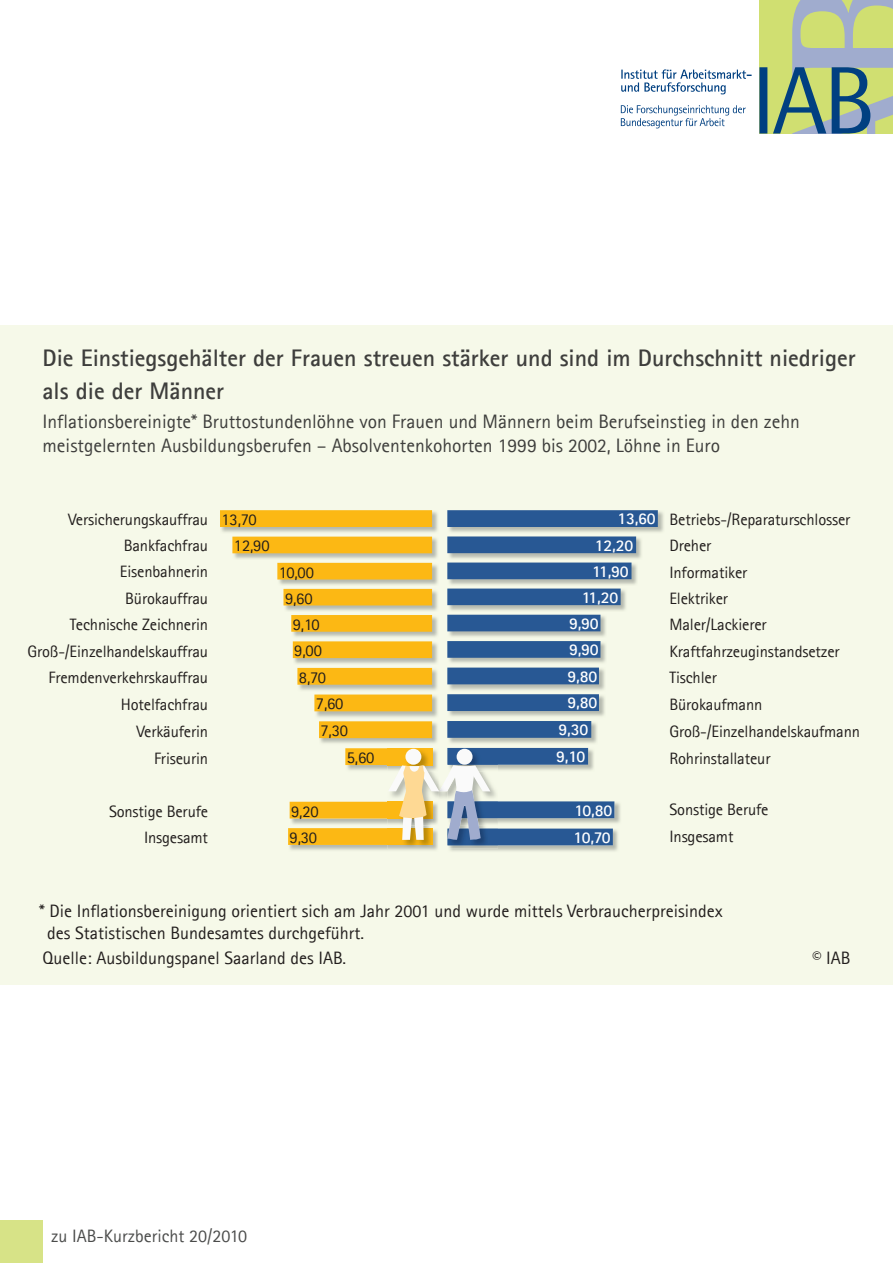
<style>
.page{position:relative;width:893px;height:1263px;background:#fff}
.page>*{position:absolute;margin:0;border:0;box-sizing:border-box;transform-origin:0 0}
.t1{font:700 24px/33px "Agfa Rotis Sans Serif";color:#3e3e3c}
.t2{font:19.5px/23.4px "Agfa Rotis Sans Serif";color:#3e3e3c}
.t3{font:18px/21.6px "Agfa Rotis Sans Serif";color:#221e1d}
.t4{font:18px "Agfa Rotis Sans Serif";color:#4b4c4b}
.t5{font:16.5px/26.4px "Agfa Rotis Sans Serif";letter-spacing:-.01em;color:#221e1d;text-align:center}
.t6{font:700 16.5px "Agfa Rotis Sans Serif";letter-spacing:-.01em;color:#fff}
.s1{font-weight:700;color:#fff}
</style>
<div class="page">
<div style="left:0;top:1220px;width:43px;height:43px;background:#d7e387"></div>
<svg style="left:621px;top:69px;width:131px;height:25px"></svg>
<svg style="left:621px;top:105px;width:125px;height:23px"></svg>
<svg style="left:759px;top:0;width:134px;height:134px;background:#a1b78c"></svg>
<div style="left:0;top:325px;width:893px;height:659px;background:#f6f9e9"></div>
<img style="left:221px;top:510px;width:217px;height:22px">
<div style="left:220px;top:510px;width:212px;height:17px;background:#fcb814"></div>
<img style="left:233px;top:537px;width:205px;height:22px">
<div style="left:232px;top:537px;width:200px;height:16px;background:#fcb814"></div>
<img style="left:278px;top:563px;width:160px;height:22px">
<div style="left:277px;top:563px;width:155px;height:16px;background:#fcb814"></div>
<img style="left:284px;top:589px;width:154px;height:22px">
<div style="left:283px;top:589px;width:149px;height:16px;background:#fcb814"></div>
<img style="left:293px;top:615px;width:145px;height:22px">
<div style="left:291px;top:615px;width:141px;height:17px;background:#fcb814"></div>
<img style="left:293px;top:641px;width:145px;height:23px">
<div style="left:293px;top:641px;width:139px;height:17px;background:#fcb814"></div>
<img style="left:299px;top:668px;width:138px;height:22px">
<div style="left:297px;top:668px;width:135px;height:17px;background:#fcb814"></div>
<img style="left:315px;top:694px;width:123px;height:23px">
<div style="left:314px;top:694px;width:118px;height:17px;background:#fcb814"></div>
<img style="left:320px;top:721px;width:117px;height:22px">
<div style="left:319px;top:721px;width:113px;height:17px;background:#fcb814"></div>
<img style="left:289px;top:845px;width:148px;height:5px">
<img style="left:449px;top:511px;width:215px;height:21px">
<div style="left:447px;top:510px;width:211px;height:17px;background:#285894"></div>
<img style="left:448px;top:536px;width:193px;height:23px">
<div style="left:447px;top:536px;width:189px;height:17px;background:#285894"></div>
<img style="left:448px;top:562px;width:189px;height:23px">
<div style="left:447px;top:562px;width:184px;height:17px;background:#285894"></div>
<img style="left:448px;top:590px;width:178px;height:21px">
<div style="left:447px;top:588px;width:174px;height:17px;background:#285894"></div>
<img style="left:448px;top:615px;width:158px;height:22px">
<div style="left:447px;top:615px;width:153px;height:16px;background:#285894"></div>
<img style="left:449px;top:641px;width:157px;height:22px">
<svg style="left:447px;top:641px;width:153px;height:17px;background:#2b5a94"></svg>
<img style="left:448px;top:669px;width:157px;height:21px">
<div style="left:447px;top:668px;width:152px;height:16px;background:#285894"></div>
<img style="left:448px;top:695px;width:157px;height:21px">
<div style="left:447px;top:694px;width:152px;height:17px;background:#285894"></div>
<img style="left:449px;top:721px;width:148px;height:22px">
<div style="left:447px;top:721px;width:144px;height:17px;background:#285894"></div>
<img style="left:614px;top:801px;width:6px;height:22px">
<img style="left:450px;top:830px;width:168px;height:21px">
<img style="left:448px;top:845px;width:50px;height:3px">
<img style="left:388px;top:845px;width:50px;height:4px">
<svg style="left:288px;top:748px;width:326px;height:97px"></svg>
<h1 class="t1" style="left:43px;top:341px;width:815px">Die Einstiegsgehälter der Frauen streuen stärker und sind im Durchschnitt niedriger als die der Männer</h1>
<p class="t2" style="left:43px;top:410px;width:759px">Inflationsbereinigte* Bruttostundenlöhne von Frauen und Männern beim Berufseinstieg in den zehn meistgelernten Ausbildungsberufen – Absolventenkohorten 1999 bis 2002, Löhne in Euro</p>
<p class="t5" style="left:68px;top:506px;width:190px">Versicherungskauffrau 13,70<br>Bankfachfrau</p>
<p class="t5" style="left:234px;top:532px;width:37px">12,90</p>
<p class="t5" style="left:120px;top:559px;width:90px">Eisenbahnerin</p>
<p class="t5" style="left:279px;top:559px;width:37px">10,00</p>
<p class="t5" style="left:125px;top:585px;width:84px">Bürokauffrau</p>
<p class="t5" style="left:285px;top:585px;width:29px">9,60</p>
<p class="t5" style="left:70px;top:611px;width:140px">Technische Zeichnerin</p>
<p class="t5" style="left:293px;top:611px;width:29px">9,10</p>
<p class="t5" style="left:28px;top:638px;width:182px">Groß-/Einzelhandelskauffrau</p>
<p class="t5" style="left:294px;top:637px;width:29px">9,00</p>
<p class="t5" style="left:49px;top:664px;width:161px">Fremdenverkehrskauffrau</p>
<p class="t5" style="left:299px;top:664px;width:29px">8,70</p>
<p class="t5" style="left:121px;top:691px;width:89px">Hotelfachfrau</p>
<p class="t5" style="left:316px;top:690px;width:29px">7,60</p>
<p class="t5" style="left:136px;top:718px;width:73px">Verkäuferin</p>
<p class="t5" style="left:321px;top:717px;width:29px">7,30</p>
<p class="t5" style="left:154px;top:745px;width:55px">Friseurin</p>
<p class="t5" style="left:347px;top:744px;width:29px">5,60</p>
<p class="t5" style="left:109px;top:798px;width:101px">Sonstige Berufe</p>
<p class="t5" style="left:291px;top:798px;width:29px">9,20</p>
<p class="t5" style="left:144px;top:824px;width:66px">Insgesamt</p>
<p class="t5" style="left:290px;top:824px;width:29px">9,30</p>
<p class="t5" style="left:595px;top:507px;width:257px;line-height:25.5px;text-align:left;text-indent:22px"><span class="s1">13,60</span> Betriebs-/Reparaturschlosser<br><span class="s1">12,20</span></p>
<p class="t5" style="left:669px;top:532px;width:43px">Dreher</p>
<p class="t6" style="left:592px;top:561px;width:38px">11,90</p>
<p class="t5" style="left:669px;top:559px;width:79px">Informatiker</p>
<p class="t6" style="left:582px;top:586px;width:38px">11,20</p>
<p class="t5" style="left:669px;top:585px;width:60px">Elektriker</p>
<p class="t6" style="left:569px;top:613px;width:31px">9,90</p>
<p class="t5" style="left:669px;top:611px;width:99px">Maler/Lackierer</p>
<p class="t6" style="left:569px;top:639px;width:31px">9,90</p>
<p class="t5" style="left:669px;top:638px;width:172px">Kraftfahrzeuginstandsetzer</p>
<p class="t6" style="left:568px;top:666px;width:31px">9,80</p>
<p class="t5" style="left:669px;top:664px;width:49px">Tischler</p>
<p class="t6" style="left:568px;top:692px;width:31px">9,80</p>
<p class="t5" style="left:669px;top:691px;width:94px">Bürokaufmann</p>
<p class="t6" style="left:559px;top:719px;width:31px">9,30</p>
<p class="t5" style="left:669px;top:718px;width:192px">Groß-/Einzelhandelskaufmann</p>
<p class="t6" style="left:556px;top:746px;width:31px">9,10</p>
<p class="t5" style="left:669px;top:745px;width:103px">Rohrinstallateur</p>
<p class="t6" style="left:574px;top:799px;width:39px">10,80</p>
<p class="t5" style="left:669px;top:796px;width:101px">Sonstige Berufe</p>
<p class="t6" style="left:574px;top:827px;width:39px">10,70</p>
<p class="t5" style="left:669px;top:823px;width:66px">Insgesamt</p>
<p class="t3" style="left:47px;top:900px;width:677px;text-indent:-8px">* Die Inflationsbereinigung orientiert sich am Jahr 2001 und wurde mittels Verbraucherpreisindex des Statistischen Bundesamtes durchgeführt.</p>
<p class="t3" style="left:43px;top:947px;width:305px">Quelle: Ausbildungspanel Saarland des IAB.</p>
<p class="t3" style="left:812px;top:947px;width:39px">© IAB</p>
<p class="t4" style="left:51px;top:1225px;width:197px">zu IAB-Kurzbericht 20/2010</p>
</div>
